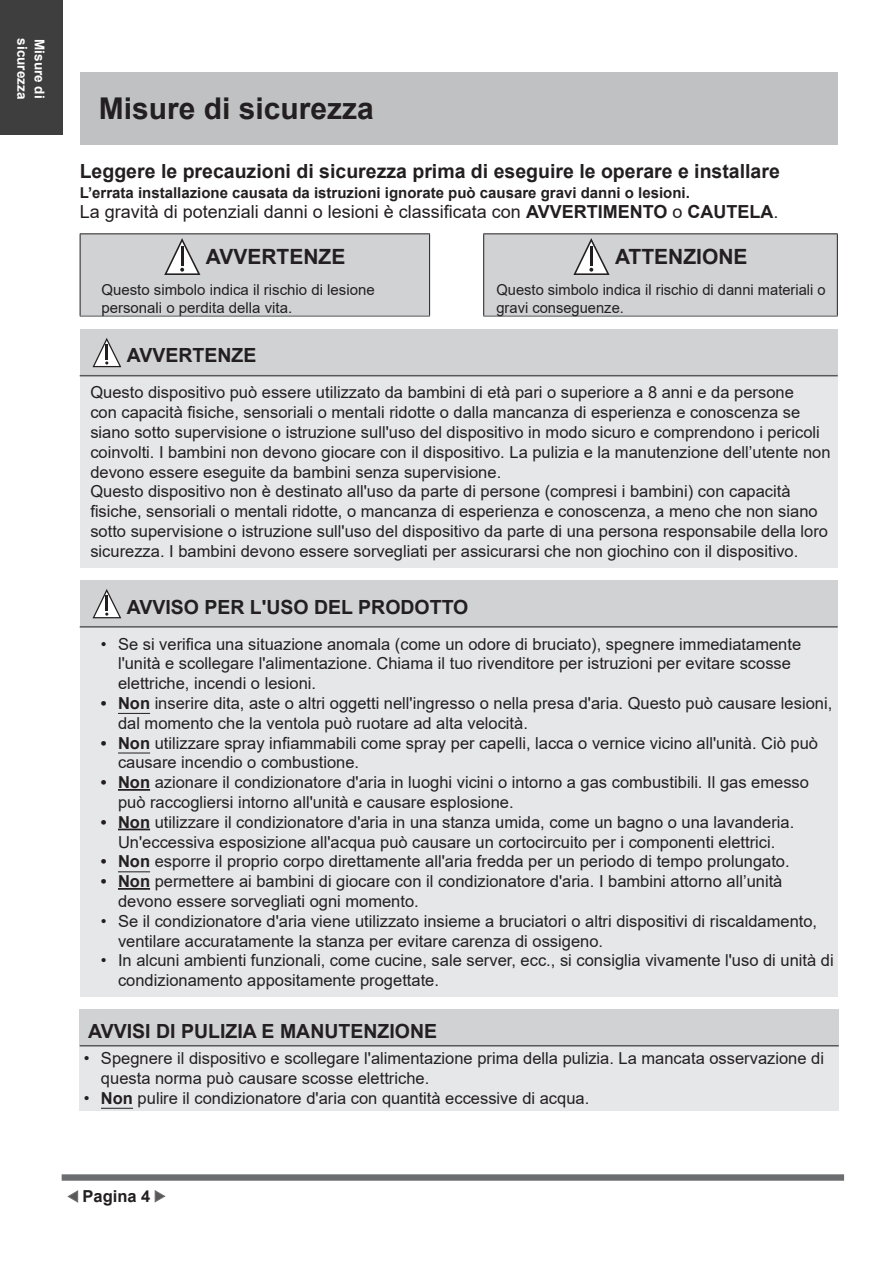
<style>
.page{position:relative;width:893px;height:1263px;background:#fff}
.page>*{position:absolute;margin:0;border:0;box-sizing:border-box;transform-origin:0 0}
.t1{font:700 30px "Arial";color:#231f20}
.基本{font:700 21px "Arial";color:#231f20}
.基本-2{font:700 19.5px "Arial";color:#231f20}
.t2{font:18px "Arial";color:#231f20}
.t3{font:16.5px/19.8px "Arial";color:#231f20}
.t4{font:700 16.5px "Arial";color:#231f20}
.t5{font:15px/18px "Arial";color:#231f20}
.t6{font:700 15px "Arial";color:#231f20}
.t7{font:700 13.5px "Arial";color:#fff}
.s1{font-weight:700}
</style>
<div class="page">
<div style="left:0;top:0;width:62px;height:135px;background:#3e3e3f"></div>
<div style="left:62px;top:1174px;width:782px;height:7px;background:#6c6d70"></div>
<svg style="left:68px;top:1190px;width:10px;height:13px"></svg>
<svg style="left:155px;top:1190px;width:10px;height:12px"></svg>
<div style="left:80px;top:72px;width:758px;height:72px;background:#bfc1c3"></div>
<svg style="left:81px;top:234px;width:756px;height:82px;background:#d2d3d5"></svg>
<hr style="left:80px;top:233px;width:350px;height:1px;background:#231f20">
<hr style="left:80px;top:234px;width:1px;height:82px;background:#231f20">
<hr style="left:429px;top:234px;width:1px;height:82px;background:#231f20">
<hr style="left:80px;top:316px;width:350px;height:1px;background:#57585a">
<hr style="left:483px;top:233px;width:355px;height:1px;background:#231f20">
<hr style="left:483px;top:234px;width:1px;height:82px;background:#231f20">
<hr style="left:837px;top:234px;width:1px;height:82px;background:#231f20">
<hr style="left:483px;top:316px;width:355px;height:1px;background:#57585a">
<svg style="left:164px;top:238px;width:36px;height:37px"></svg>
<svg style="left:573px;top:238px;width:37px;height:37px"></svg>
<div style="left:80px;top:329px;width:758px;height:47px;background:#d1d2d4"></div>
<div style="left:80px;top:376px;width:758px;height:192px;background:#e6e7e9"></div>
<hr style="left:80px;top:375px;width:758px;height:1px;background:#57585a">
<svg style="left:92px;top:338px;width:29px;height:29px"></svg>
<div style="left:80px;top:580px;width:758px;height:47px;background:#d1d2d4"></div>
<div style="left:80px;top:627px;width:758px;height:370px;background:#e6e7e9"></div>
<hr style="left:80px;top:626px;width:758px;height:2px;background:#57585a">
<svg style="left:92px;top:589px;width:29px;height:29px"></svg>
<hr style="left:118px;top:713px;width:32px;height:1px;background:#231f20">
<hr style="left:118px;top:753px;width:32px;height:1px;background:#231f20">
<hr style="left:118px;top:789px;width:32px;height:2px;background:#231f20">
<hr style="left:118px;top:829px;width:32px;height:1px;background:#231f20">
<hr style="left:118px;top:871px;width:32px;height:1px;background:#231f20">
<hr style="left:118px;top:888px;width:32px;height:2px;background:#231f20">
<div style="left:80px;top:1010px;width:759px;height:36px;background:#d1d2d4"></div>
<div style="left:80px;top:1046px;width:759px;height:64px;background:#e6e7e9"></div>
<hr style="left:80px;top:1045px;width:759px;height:1px;background:#57585a">
<hr style="left:101px;top:1108px;width:32px;height:1px;background:#231f20">
<p class="t7" style="left:31px;top:38px;width:62px;rotate:90deg">sicurezza</p>
<p class="t7" style="left:49px;top:39px;width:61px;rotate:90deg">Misure di</p>
<p class="t1" style="left:99px;top:88px;width:277px">Misure di sicurezza</p>
<p class="基本-2" style="left:80px;top:158px;width:702px">Leggere le precauzioni di sicurezza prima di eseguire le operare e installare</p>
<p class="t6" style="left:80px;top:182px;width:612px">L’errata installazione causata da istruzioni ignorate può causare gravi danni o lesioni.</p>
<p class="t2" style="left:80px;top:199px;width:700px">La gravità di potenziali danni o lesioni è classificata con <span class="s1">AVVERTIMENTO</span> o <span class="s1">CAUTELA</span>.</p>
<p class="基本" style="left:206px;top:243px;width:141px">AVVERTENZE</p>
<p class="t5" style="left:101px;top:280px;width:275px">Questo simbolo indica il rischio di lesione personali o perdita della vita.</p>
<p class="基本" style="left:615px;top:243px;width:134px">ATTENZIONE</p>
<p class="t5" style="left:496px;top:280px;width:331px">Questo simbolo indica il rischio di danni materiali o gravi conseguenze.</p>
<p class="基本-2" style="left:127px;top:343px;width:131px">AVVERTENZE</p>
<p class="t3" style="left:90px;top:383px;width:742px">Questo dispositivo può essere utilizzato da bambini di età pari o superiore a 8 anni e da persone<br>con capacità fisiche, sensoriali o mentali ridotte o dalla mancanza di esperienza e conoscenza se siano sotto supervisione o istruzione sull'uso del dispositivo in modo sicuro e comprendono i pericoli coinvolti. I bambini non devono giocare con il dispositivo. La pulizia e la manutenzione dell’utente non devono essere eseguite da bambini senza supervisione.</p>
<p class="t3" style="left:90px;top:482px;width:739px">Questo dispositivo non è destinato all'uso da parte di persone (compresi i bambini) con capacità fisiche, sensoriali o mentali ridotte, o mancanza di esperienza e conoscenza, a meno che non siano sotto supervisione o istruzione sull'uso del dispositivo da parte di una persona responsabile della loro sicurezza. I bambini devono essere sorvegliati per assicurarsi che non giochino con il dispositivo.</p>
<p class="基本-2" style="left:127px;top:594px;width:343px">AVVISO PER L'USO DEL PRODOTTO</p>
<p class="t3" style="left:118px;top:634px;width:685px;text-indent:-17px">• Se si verifica una situazione anomala (come un odore di bruciato), spegnere immediatamente l'unità e scollegare l'alimentazione. Chiama il tuo rivenditore per istruzioni per evitare scosse elettriche, incendi o lesioni.</p>
<p class="t3" style="left:118px;top:693px;width:716px;text-indent:-17px"><span class="s1">• Non</span> inserire dita, aste o altri oggetti nell'ingresso o nella presa d'aria. Questo può causare lesioni, dal momento che la ventola può ruotare ad alta velocità.</p>
<p class="t3" style="left:118px;top:733px;width:702px;text-indent:-17px"><span class="s1">• Non</span> utilizzare spray infiammabili come spray per capelli, lacca o vernice vicino all'unità. Ciò può causare incendio o combustione.</p>
<p class="t3" style="left:118px;top:772px;width:692px;text-indent:-17px"><span class="s1">• Non</span> azionare il condizionatore d'aria in luoghi vicini o intorno a gas combustibili. Il gas emesso può raccogliersi intorno all'unità e causare esplosione.</p>
<p class="t3" style="left:101px;top:812px;width:695px;text-align:center"><span class="s1">• Non</span> utilizzare il condizionatore d'aria in una stanza umida, come un bagno o una lavanderia.<br>Un'eccessiva esposizione all'acqua può causare un cortocircuito per i componenti elettrici.</p>
<p class="t3" style="left:101px;top:851px;width:690px"><span class="s1">• Non</span> esporre il proprio corpo direttamente all'aria fredda per un periodo di tempo prolungato.</p>
<p class="t3" style="left:118px;top:871px;width:666px;text-indent:-17px"><span class="s1">• Non</span> permettere ai bambini di giocare con il condizionatore d'aria. I bambini attorno all’unità devono essere sorvegliati ogni momento.</p>
<p class="t3" style="left:118px;top:911px;width:701px;text-indent:-17px">• Se il condizionatore d'aria viene utilizzato insieme a bruciatori o altri dispositivi di riscaldamento, ventilare accuratamente la stanza per evitare carenza di ossigeno.</p>
<p class="t3" style="left:118px;top:950px;width:717px;text-indent:-17px">• In alcuni ambienti funzionali, come cucine, sale server, ecc., si consiglia vivamente l'uso di unità di condizionamento appositamente progettate.</p>
<p class="基本-2" style="left:88px;top:1018px;width:350px">AVVISI DI PULIZIA E MANUTENZIONE</p>
<p class="t3" style="left:101px;top:1048px;width:725px;text-indent:-17px">• Spegnere il dispositivo e scollegare l'alimentazione prima della pulizia. La mancata osservazione di questa norma può causare scosse elettriche.</p>
<p class="t3" style="left:84px;top:1088px;width:507px">• <span class="s1">Non</span> pulire il condizionatore d'aria con quantità eccessive di acqua.</p>
<p class="t4" style="left:82px;top:1185px;width:69px">Pagina 4</p>
</div>
